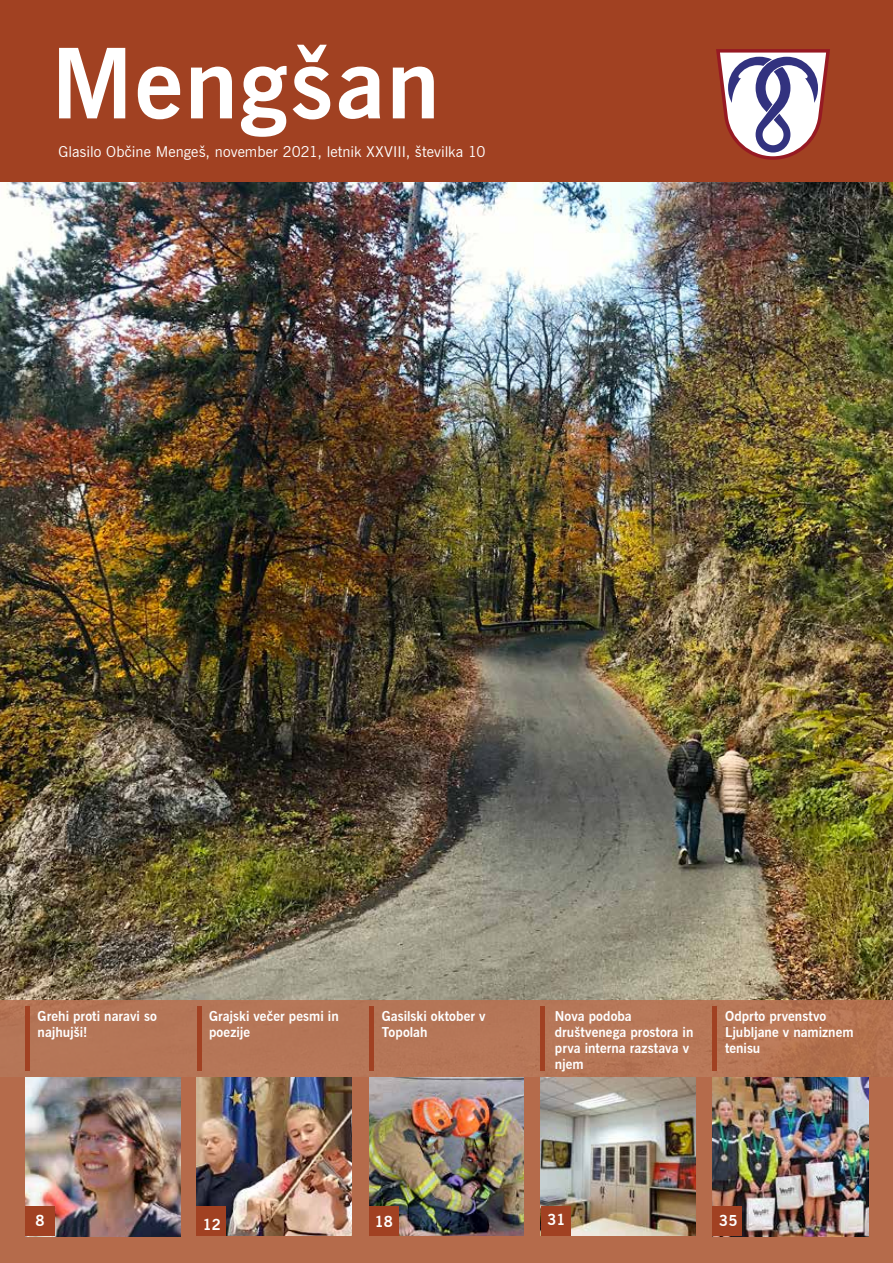
<style>
.page{position:relative;width:893px;height:1263px;background:#a14122}
.page>*{position:absolute;margin:0;border:0;box-sizing:border-box;transform-origin:0 0}
.t1{font:700 96.9px "News Gothic BT";letter-spacing:.02em;color:#fff}
.t2{font:15px "News Gothic BT";letter-spacing:.005em;color:#fff}
.t3{font:700 15px "News Gothic BT";color:#fff}
.t4{font:700 13.5px/16.2px "News Gothic BT";letter-spacing:.005em;color:#fff}
</style>
<div class="page">
<img style="left:0;top:183px;width:893px;height:817px">
<div style="left:0;top:1000px;width:893px;height:263px;background:#b87151"></div>
<img style="left:196px;top:1077px;width:155px;height:159px">
<img style="left:712px;top:1077px;width:156px;height:159px">
<img style="left:26px;top:1077px;width:154px;height:159px">
<img style="left:369px;top:1077px;width:155px;height:159px">
<img style="left:541px;top:1077px;width:155px;height:159px">
<div style="left:26px;top:1206px;width:29px;height:30px;background:#a14122"></div>
<div style="left:196px;top:1206px;width:30px;height:30px;background:#a14122"></div>
<div style="left:369px;top:1206px;width:30px;height:30px;background:#a14122"></div>
<div style="left:712px;top:1206px;width:30px;height:30px;background:#a14122"></div>
<div style="left:541px;top:1206px;width:30px;height:30px;background:#a14122"></div>
<svg style="left:716px;top:49px;width:114px;height:111px"></svg>
<hr style="left:25px;top:1006px;width:4px;height:65px;background:#a14122">
<hr style="left:369px;top:1006px;width:4px;height:65px;background:#a14122">
<hr style="left:541px;top:1006px;width:4px;height:65px;background:#a14122">
<div style="left:712px;top:1006px;width:5px;height:65px;background:#a14122"></div>
<hr style="left:197px;top:1006px;width:4px;height:65px;background:#a14122">
<h1 class="t1" style="left:51px;top:25px;width:390px">Mengšan</h1>
<p class="t2" style="left:59px;top:142px;width:428px">Glasilo Občine Mengeš, november 2021, letnik XXVIII, številka 10</p>
<p class="t4" style="left:38px;top:1007px;width:121px">Grehi proti naravi so najhujši!</p>
<p class="t4" style="left:209px;top:1007px;width:131px">Grajski večer pesmi in poezije</p>
<p class="t4" style="left:382px;top:1007px;width:105px">Gasilski oktober v<br>Topolah</p>
<p class="t4" style="left:725px;top:1007px;width:130px">Odprto prvenstvo<br>Ljubljane v namiznem tenisu</p>
<p class="t4" style="left:555px;top:1007px;width:140px">Nova podoba društvenega prostora in prva interna razstava v njem</p>
<p class="t3" style="left:36px;top:1212px;width:11px">8</p>
<p class="t3" style="left:203px;top:1215px;width:20px">12</p>
<p class="t3" style="left:375px;top:1213px;width:20px">18</p>
<p class="t3" style="left:547px;top:1211px;width:20px">31</p>
<p class="t3" style="left:719px;top:1212px;width:20px">35</p>
</div>
